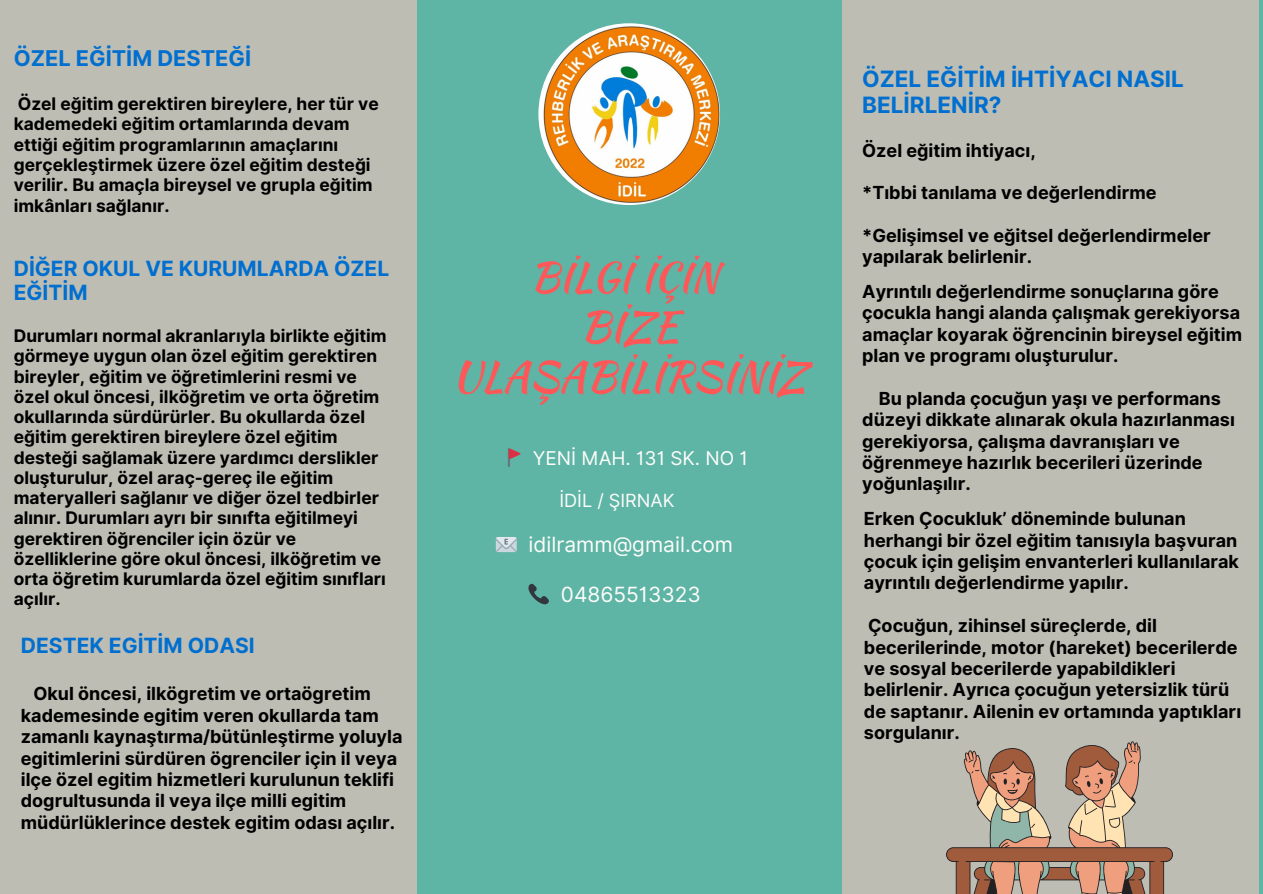
<style>
.page{position:relative;width:1263px;height:894px;background:#fff}
.page>*{position:absolute;margin:0;border:0;box-sizing:border-box;transform-origin:0 0}
.t1{font:42px/49.5px "Kaushan Script";color:#ff5757;text-align:center}
.t2{font:40.5px "Kaushan Script";color:#ff5757}
.t3{font:700 22.5px/25.8px "Inter";color:#006fcf}
.t4{font:700 21.75px "Inter";color:#006fcf}
.t5{font:700 21px/24.8px "Inter";color:#006fcf}
.t6{font:21px "Inter";color:#fdfdfa}
.t7{font:19.05px "Inter";color:#fdfdfa}
.t8{font:18.15px "Inter";color:#fdfdfa}
.t9{font:700 18px/21.3px "Inter";color:#000}
.t10{font:700 17.4px/20.2px "Inter";color:#000}
</style>
<div class="page">
<div style="left:0;top:0;width:1263px;height:893px;background:#5eb4a5"></div>
<div style="left:842px;top:0;width:416px;height:893px;background:#bdbdb4"></div>
<div style="left:0;top:0;width:417px;height:893px;background:#bdbdb4"></div>
<svg style="left:946px;top:741px;width:227px;height:152px"></svg>
<img style="left:538px;top:23px;width:182px;height:182px;border-radius:50%">
<p class="t4" style="left:14px;top:45px;width:239px">ÖZEL EĞİTİM DESTEĞİ</p>
<p class="t10" style="left:14px;top:94px;width:366px">Özel eğitim gerektiren bireylere, her tür ve kademedeki eğitim ortamlarında devam ettiği eğitim programlarının amaçlarını gerçekleştirmek üzere özel eğitim desteği verilir. Bu amaçla bireysel ve grupla eğitim imkânları sağlanır.</p>
<p class="t5" style="left:14px;top:255px;width:377px">DİĞER OKUL VE KURUMLARDA ÖZEL<br>EĞİTİM</p>
<p class="t10" style="left:14px;top:325px;width:374px">Durumları normal akranlarıyla birlikte eğitim görmeye uygun olan özel eğitim gerektiren bireyler, eğitim ve öğretimlerini resmi ve özel okul öncesi, ilköğretim ve orta öğretim okullarında sürdürürler. Bu okullarda özel eğitim gerektiren bireylere özel eğitim desteği sağlamak üzere yardımcı derslikler oluşturulur, özel araç-gereç ile eğitim materyalleri sağlanır ve diğer özel tedbirler alınır. Durumları ayrı bir sınıfta eğitilmeyi gerektiren öğrenciler için özür ve özelliklerine göre okul öncesi, ilköğretim ve orta öğretim kurumlarda özel eğitim sınıfları açılır.</p>
<p class="t5" style="left:21px;top:633px;width:235px">DESTEK EGİTİM ODASI</p>
<p class="t9" style="left:21px;top:683px;width:383px;text-indent:13px">Okul öncesi, ilkögretim ve ortaögretim kademesinde egitim veren okullarda tam zamanlı kaynaştırma/bütünleştirme yoluyla egitimlerini sürdüren ögrenciler için il veya ilçe özel egitim hizmetleri kurulunun teklifi dogrultusunda il veya ilçe milli egitim müdürlüklerince destek egitim odası açılır.</p>
<p class="t2" style="left:530px;top:246px;width:190px">BİLGİ İÇİN</p>
<p class="t1" style="left:452px;top:301px;width:356px">BİZE<br>ULAŞABİLİRSİNİZ</p>
<p class="t7" style="left:533px;top:446px;width:217px">YENİ MAH. 131 SK. NO 1</p>
<p class="t8" style="left:559px;top:490px;width:117px">İDİL / ŞIRNAK</p>
<p class="t6" style="left:528px;top:532px;width:206px">idilramm@gmail.com</p>
<p class="t6" style="left:561px;top:581px;width:141px">04865513323</p>
<p class="t3" style="left:862px;top:66px;width:323px">ÖZEL EĞİTİM İHTİYACI NASIL<br>BELİRLENİR?</p>
<p class="t9" style="left:862px;top:139px;width:175px">Özel eğitim ihtiyacı,</p>
<p class="t9" style="left:862px;top:182px;width:296px">*Tıbbi tanılama ve değerlendirme</p>
<p class="t9" style="left:862px;top:225px;width:350px">*Gelişimsel ve eğitsel değerlendirmeler yapılarak belirlenir.</p>
<p class="t9" style="left:862px;top:281px;width:381px">Ayrıntılı değerlendirme sonuçlarına göre çocukla hangi alanda çalışmak gerekiyorsa amaçlar koyarak öğrencinin bireysel eğitim plan ve programı oluşturulur.</p>
<p class="t9" style="left:862px;top:387px;width:374px;text-indent:17px">Bu planda çocuğun yaşı ve performans düzeyi dikkate alınarak okula hazırlanması gerekiyorsa, çalışma davranışları ve öğrenmeye hazırlık becerileri üzerinde yoğunlaşılır.</p>
<p class="t9" style="left:864px;top:508px;width:377px">Erken Çocukluk’ döneminde bulunan herhangi bir özel eğitim tanısıyla başvuran çocuk için gelişim envanterleri kullanılarak ayrıntılı değerlendirme yapılır.</p>
<p class="t9" style="left:864px;top:615px;width:379px">Çocuğun, zihinsel süreçlerde, dil becerilerinde, motor (hareket) becerilerde ve sosyal becerilerde yapabildikleri belirlenir. Ayrıca çocuğun yetersizlik türü de saptanır. Ailenin ev ortamında yaptıkları sorgulanır.</p>
</div>
